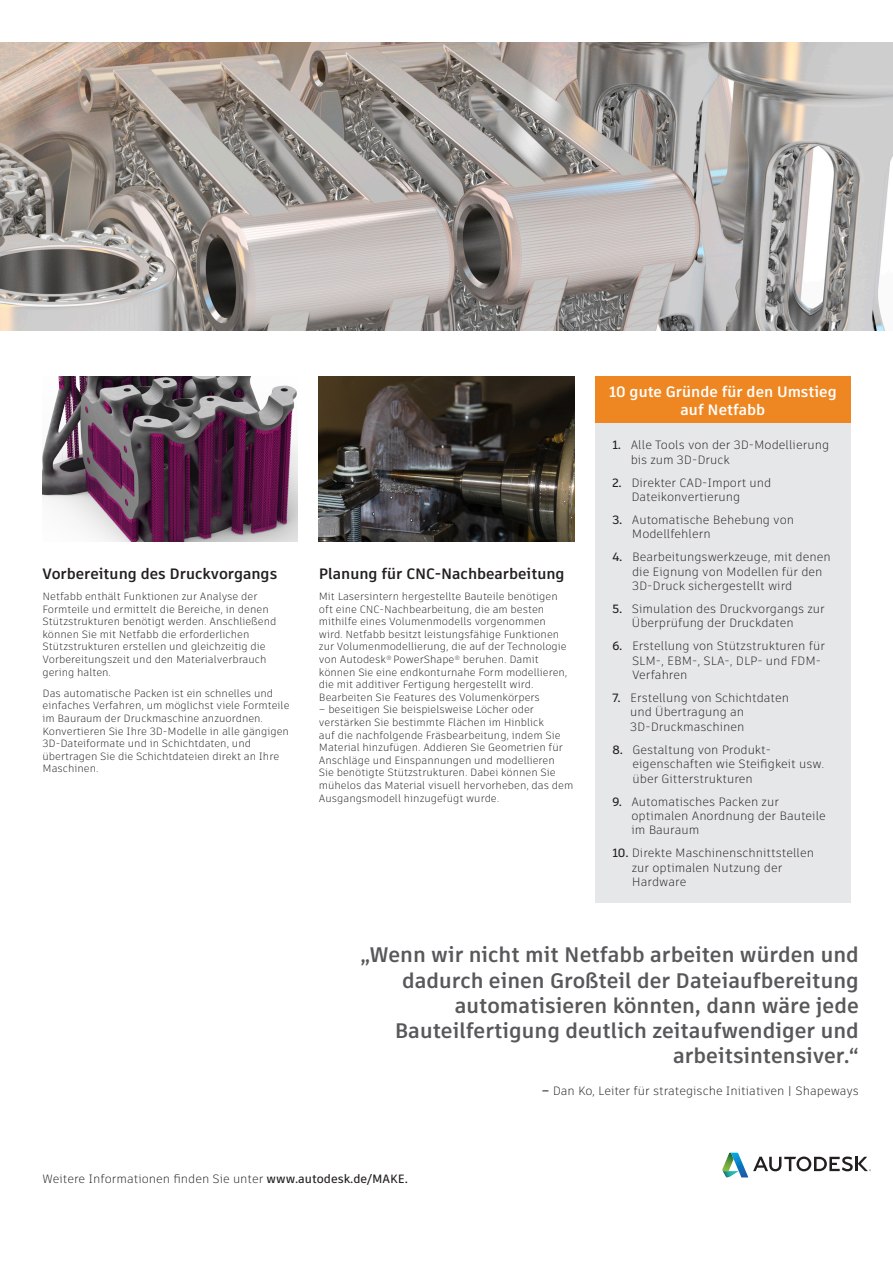
<style>
.page{position:relative;width:893px;height:1263px;background:#fff}
.page>*{position:absolute;margin:0;border:0;box-sizing:border-box;transform-origin:0 0}
.t1{font:700 21px/25.2px "Artifakt Element";color:#57585a;text-align:right}
.t2{font:700 15px "Artifakt Element";color:#231f20}
.t3{font:700 15px/18px "Artifakt Element";color:#fff;text-align:center}
.t4{font:300 12px/14.4px "Artifakt Element";color:#231f20}
.t5{font:300 10.5px/12.6px "Artifakt Element";color:#231f20}
.s1{font-weight:500}
</style>
<div class="page">
<div style="left:595px;top:423px;width:255px;height:480px;background:#e6e7e9"></div>
<div style="left:595px;top:376px;width:255px;height:47px;background:#ee8722"></div>
<img style="left:43px;top:377px;width:255px;height:164px">
<img style="left:319px;top:377px;width:255px;height:164px">
<svg style="left:722px;top:1153px;width:149px;height:24px"></svg>
<img style="left:0;top:43px;width:893px;height:287px">
<p class="t2" style="left:43px;top:563px;width:236px">Vorbereitung des Druckvorgangs</p>
<p class="t5" style="left:43px;top:590px;width:235px">Netfabb enthält Funktionen zur Analyse der Formteile und ermittelt die Bereiche, in denen Stützstrukturen benötigt werden. Anschließend können Sie mit Netfabb die erforderlichen Stützstrukturen erstellen und gleichzeitig die Vorbereitungszeit und den Materialverbrauch gering halten.</p>
<p class="t5" style="left:43px;top:687px;width:249px">Das automatische Packen ist ein schnelles und einfaches Verfahren, um möglichst viele Formteile im Bauraum der Druckmaschine anzuordnen.<br>Konvertieren Sie Ihre 3D-Modelle in alle gängigen 3D-Dateiformate und in Schichtdaten, und übertragen Sie die Schichtdateien direkt an Ihre Maschinen.</p>
<p class="t2" style="left:319px;top:563px;width:247px">Planung für CNC-Nachbearbeitung</p>
<p class="t5" style="left:319px;top:590px;width:250px">Mit Lasersintern hergestellte Bauteile benötigen oft eine CNC-Nachbearbeitung, die am besten mithilfe eines Volumenmodells vorgenommen wird. Netfabb besitzt leistungsfähige Funktionen zur Volumenmodellierung, die auf der Technologie von Autodesk<sup>®</sup> PowerShape<sup>®</sup> beruhen. Damit können Sie eine endkonturnahe Form modellieren, die mit additiver Fertigung hergestellt wird.<br>Bearbeiten Sie Features des Volumenkörpers</p>
<p class="t5" style="left:319px;top:703px;width:256px">– beseitigen Sie beispielsweise Löcher oder verstärken Sie bestimmte Flächen im Hinblick<br>auf die nachfolgende Fräsbearbeitung, indem Sie Material hinzufügen. Addieren Sie Geometrien für Anschläge und Einspannungen und modellieren<br>Sie benötigte Stützstrukturen. Dabei können Sie mühelos das Material visuell hervorheben, das dem Ausgangsmodell hinzugefügt wurde.</p>
<p class="t3" style="left:609px;top:382px;width:229px">10 gute Gründe für den Umstieg auf Netfabb</p>
<p class="t4" style="left:631px;top:438px;width:200px;text-indent:-18px"><span class="s1">1.</span> Alle Tools von der 3D-Modellierung bis zum 3D-Druck</p>
<p class="t4" style="left:631px;top:475px;width:141px;text-indent:-19px"><span class="s1">2.</span> Direkter CAD-Import und<br>Dateikonvertierung</p>
<p class="t4" style="left:632px;top:513px;width:164px;text-indent:-20px"><span class="s1">3.</span> Automatische Behebung von<br>Modellfehlern</p>
<p class="t4" style="left:632px;top:550px;width:200px;text-indent:-20px"><span class="s1">4.</span> Bearbeitungswerkzeuge, mit denen die Eignung von Modellen für den<br>3D-Druck sichergestellt wird</p>
<p class="t4" style="left:632px;top:602px;width:194px;text-indent:-20px"><span class="s1">5.</span> Simulation des Druckvorgangs zur<br>Überprüfung der Druckdaten</p>
<p class="t4" style="left:632px;top:639px;width:194px;text-indent:-20px"><span class="s1">6.</span> Erstellung von Stützstrukturen für<br>SLM-, EBM-, SLA-, DLP- und FDM-<br>Verfahren</p>
<p class="t4" style="left:630px;top:691px;width:160px;text-indent:-18px"><span class="s1">7.</span> Erstellung von Schichtdaten und Übertragung an<br>3D-Druckmaschinen</p>
<p class="t4" style="left:632px;top:742px;width:193px;text-indent:-20px"><span class="s1">8.</span> Gestaltung von Produkt&shy;eigenschaften wie Steifigkeit usw. über Gitterstrukturen</p>
<p class="t4" style="left:631px;top:794px;width:196px;text-indent:-19px"><span class="s1">9.</span> Automatisches Packen zur optimalen Anordnung der Bauteile im Bauraum</p>
<p class="t4" style="left:632px;top:846px;width:184px;text-indent:-19px"><span class="s1">10.</span> Direkte Maschinenschnittstellen zur optimalen Nutzung der<br>Hardware</p>
<p class="t1" style="left:360px;top:942px;width:500px">„Wenn wir nicht mit Netfabb arbeiten würden und dadurch einen Großteil der Dateiaufbereitung automatisieren könnten, dann wäre jede Bauteilfertigung deutlich zeitaufwendiger und arbeitsintensiver.“</p>
<p class="t4" style="left:542px;top:1083px;width:318px"><span class="s1">–</span> Dan Ko, Leiter für strategische Initiativen | Shapeways</p>
<p class="t4" style="left:43px;top:1171px;width:367px">Weitere Informationen finden Sie unter <span class="s1">www.autodesk.de/MAKE.</span></p>
</div>
